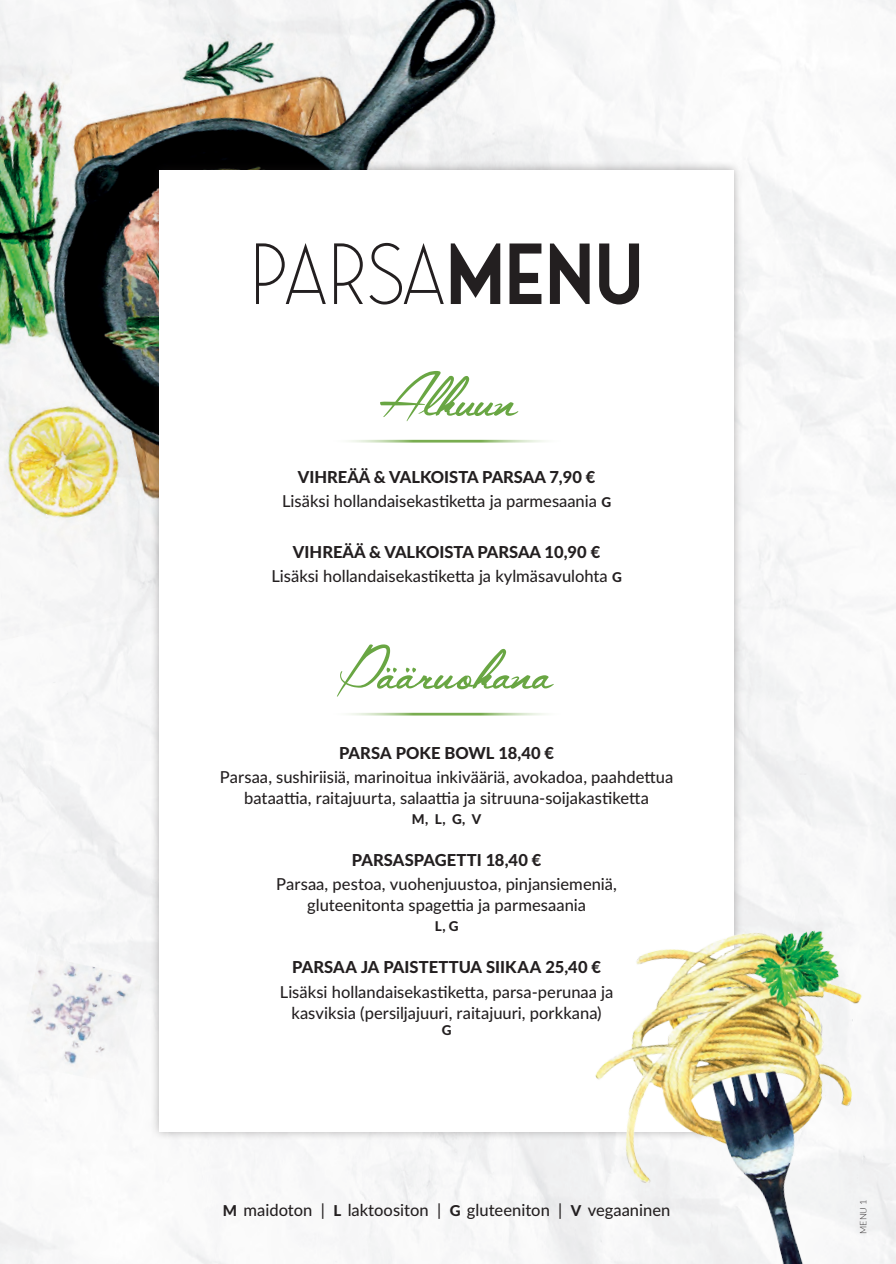
<style>
.page{position:relative;width:896px;height:1264px;background:#fff}
.page>*{position:absolute;margin:0;border:0;box-sizing:border-box;transform-origin:0 0}
.t1{font:106.95px "The Constellation of Heracles";color:#69a643}
.t2{font:300 86.4px "Saveur Sans";letter-spacing:-.015em;color:#231f20}
.t3{font:500 16.5px/21px "Lato";color:#231f20;text-align:center}
.t4{font:800 16.5px "Lato";letter-spacing:.005em;color:#231f20}
.t5{font:800 13.5px "Lato";color:#231f20}
.t6{font:300 9px "Lato";color:#231f20}
.s1{font-weight:600}
.s2{font-weight:800}
.s3{font-weight:800;font-size:13.5px}
.s4{font-weight:800;font-size:15px}
</style>
<div class="page">
<img style="left:0;top:0;width:623px;height:644px">
<div style="left:150px;top:161px;width:593px;height:979px;background:#231f20;opacity:.35"></div>
<div style="left:159px;top:170px;width:574px;height:961px;background:#fff"></div>
<hr style="left:327px;top:440px;width:238px;height:3px;background:#79ad50">
<hr style="left:327px;top:712px;width:238px;height:3px;background:#79ad50">
<img style="left:17px;top:956px;width:126px;height:128px">
<img style="left:560px;top:888px;width:335px;height:376px">
<h2 class="t2" style="left:250px;top:229px;width:395px">PARSA<span class="s1">MENU</span></h2>
<h1 class="t1" style="left:379px;top:316px;width:138px">Alkuun</h1>
<p class="t3" style="left:282px;top:464px;width:330px;line-height:24px"><span class="s2">VIHREÄÄ &amp; VALKOISTA PARSAA 7,90 €<br></span>Lisäksi hollandaisekastiketta ja parmesaania <span class="s3">G</span></p>
<p class="t3" style="left:271px;top:539px;width:352px;line-height:24px"><span class="s2">VIHREÄÄ &amp; VALKOISTA PARSAA 10,90 €<br></span>Lisäksi hollandaisekastiketta ja kylmäsavulohta <span class="s3">G</span></p>
<h1 class="t1" style="left:337px;top:589px;width:217px">Pääruokana</h1>
<p class="t4" style="left:339px;top:740px;width:216px">PARSA POKE BOWL 18,40 €</p>
<p class="t3" style="left:220px;top:766px;width:455px">Parsaa, sushiriisiä, marinoitua inkivääriä, avokadoa, paahdettua bataattia, raitajuurta, salaattia ja sitruuna-soijakastiketta</p>
<p class="t5" style="left:412px;top:809px;width:71px">M, L, G, V</p>
<p class="t4" style="left:352px;top:847px;width:191px">PARSASPAGETTI 18,40 €</p>
<p class="t3" style="left:276px;top:872px;width:342px">Parsaa, pestoa, vuohenjuustoa, pinjansiemeniä, gluteenitonta spagettia ja parmesaania</p>
<p class="t5" style="left:434px;top:915px;width:25px">L, G</p>
<p class="t4" style="left:292px;top:954px;width:310px">PARSAA JA PAISTETTUA SIIKAA 25,40 €</p>
<p class="t3" style="left:280px;top:980px;width:335px">Lisäksi hollandaisekastiketta, parsa-perunaa ja kasviksia (persiljajuuri, raitajuuri, porkkana)</p>
<p class="t5" style="left:441px;top:1020px;width:11px">G</p>
<p class="t3" style="left:223px;top:1198px;width:449px"><span class="s4">M</span> maidoton | <span class="s4">L</span> laktoositon | <span class="s4">G</span> gluteeniton | <span class="s4">V</span> vegaaninen</p>
<p class="t6" style="left:858px;top:1234px;width:35px;rotate:-90deg">MENU 1</p>
</div>
